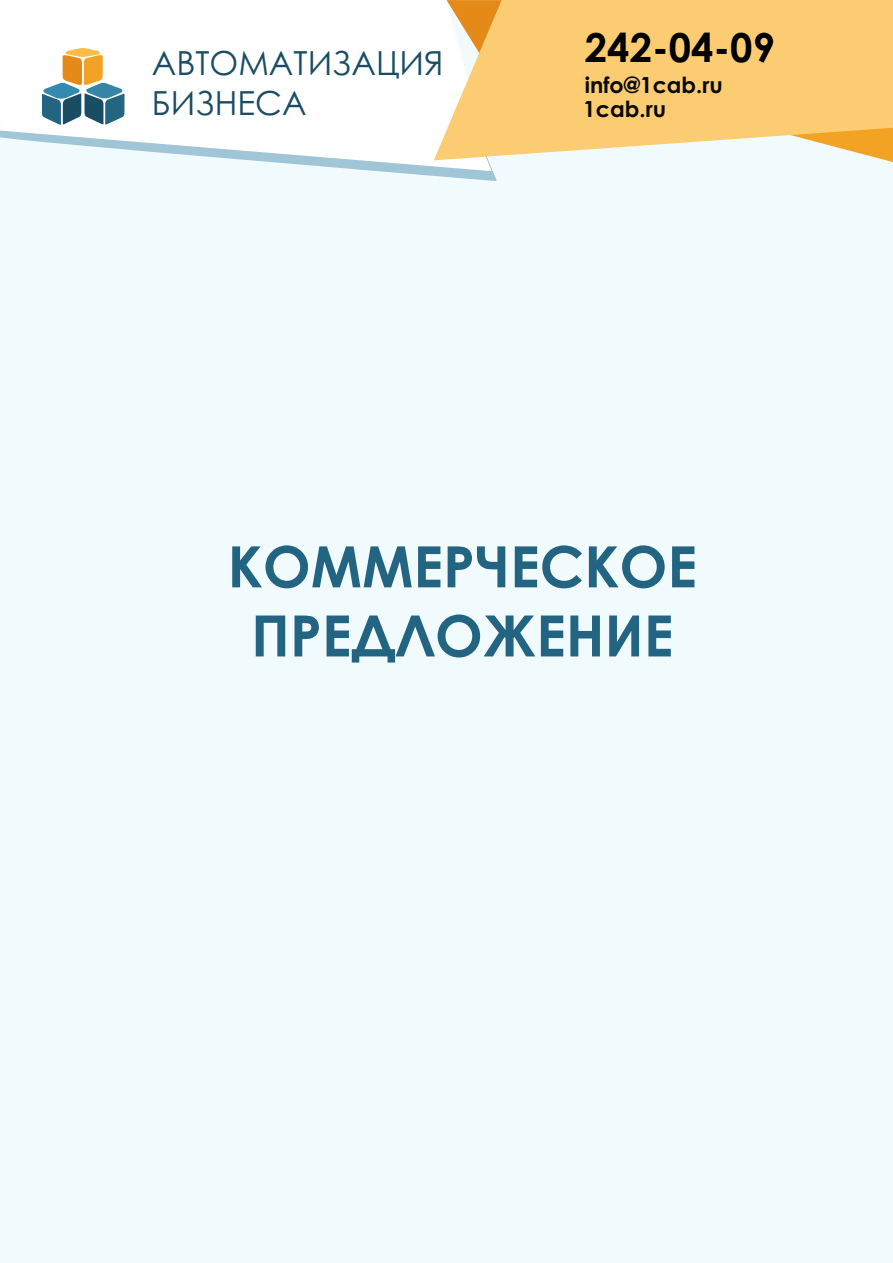
<style>
.page{position:relative;width:893px;height:1263px;background:#f1fafc}
.page>*{position:absolute;margin:0;border:0;box-sizing:border-box;transform-origin:0 0}
.t1{font:700 57px/69.2px "Century Gothic";color:#226481;text-align:center}
.t2{font:700 39.9px "Century Gothic";color:#000}
.t3{font:33.15px/39.6px "Century Gothic";color:#194d63}
.t4{font:700 22.2px "Century Gothic";color:#090909}
</style>
<div class="page">
<div style="left:0;top:0;width:434px;height:131px;background:#fff"></div>
<svg style="left:42px;top:48px;width:82px;height:77px"></svg>
<svg style="left:434px;top:0;width:459px;height:160px;fill:#fccc72"></svg>
<svg style="left:0;top:131px;width:497px;height:50px"></svg>
<div style="left:539px;top:24px;width:39px;height:46px;background:#fccc72"></div>
<p class="t3" style="left:152px;top:47px;width:293px">АВТОМАТИЗАЦИЯ<br>БИЗНЕСА</p>
<p class="t2" style="left:585px;top:32px;width:192px">242-04-09</p>
<p class="t4" style="left:583px;top:101px;width:85px">1cab.ru</p>
<p class="t4" style="left:585px;top:77px;width:140px">info@1cab.ru</p>
<p class="t1" style="left:228px;top:537px;width:471px">КОММЕРЧЕСКОЕ<br>ПРЕДЛОЖЕНИЕ</p>
</div>
